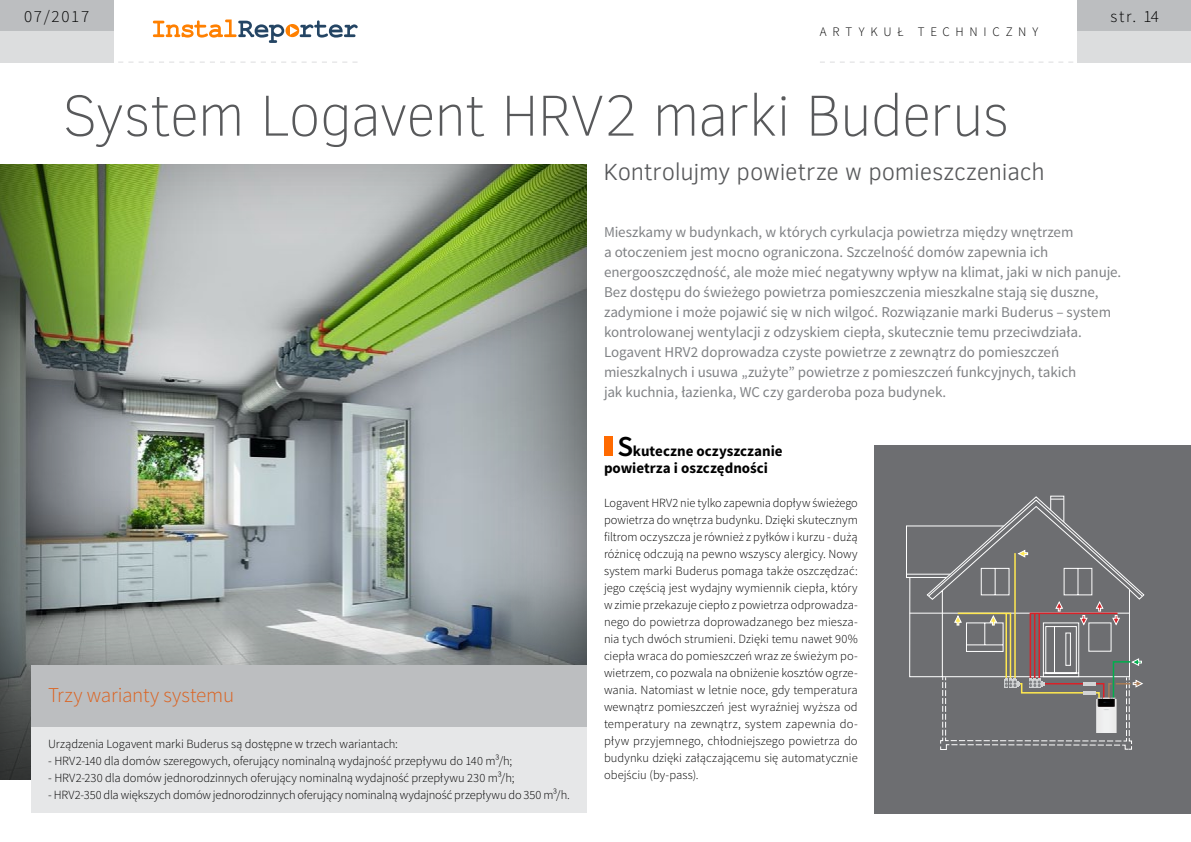
<style>
.page{position:relative;width:1191px;height:842px;background:#fff}
.page>*{position:absolute;margin:0;border:0;box-sizing:border-box;transform-origin:0 0}
.t1{font:100 59px "Clear Sans";letter-spacing:-.025em;color:#58595b}
.t2{font:300 24px "Clear Sans";letter-spacing:-.01em;color:#58595b}
.t3{font:300 21px "Source Sans Pro";letter-spacing:-.01em;color:#dc611e}
.t4{font:300 17px "Source Sans Pro";letter-spacing:.1em;color:#000}
.t5{font:15px/20px "Source Sans Pro";letter-spacing:-.005em;color:#808285}
.t6{font:700 15px/17px "Source Sans Pro";color:#000}
.t7{font:300 13px "Source Sans Pro";letter-spacing:.44em;color:#000}
.t8{font:300 12.5px/17px "Source Sans Pro";letter-spacing:-.005em;color:#000;text-align:justify}
.s1{font-weight:600;font-size:29px}
</style>
<div class="page">
<div style="left:1077px;top:0;width:114px;height:31px;background:#bcbec0"></div>
<div style="left:1077px;top:31px;width:114px;height:31px;background:#dcddde"></div>
<svg style="left:153px;top:20px;width:204px;height:23px"></svg>
<div style="left:0;top:0;width:113px;height:31px;background:#bcbec0"></div>
<div style="left:0;top:31px;width:113px;height:31px;background:#dcddde"></div>
<svg style="left:108px;top:62px;width:249px;height:1px"></svg>
<svg style="left:820px;top:62px;width:263px;height:1px"></svg>
<div style="left:604px;top:436px;width:8px;height:20px;background:#ff6a00"></div>
<div style="left:0;top:164px;width:596px;height:616px;background:#000;opacity:.75"></div>
<div style="left:31px;top:665px;width:556px;height:62px;background:#bcbec0"></div>
<div style="left:31px;top:727px;width:556px;height:86px;background:#e6e7e8"></div>
<div style="left:874px;top:445px;width:317px;height:368px;background:#6d6e71"></div>
<svg style="left:906px;top:495px;width:236px;height:255px"></svg>
<h3 class="t4" style="left:24px;top:6px;width:67px">07/2017</h3>
<h3 class="t4" style="left:1110px;top:6px;width:50px">str. 14</h3>
<p class="t7" style="left:820px;top:24px;width:220px">artykuł techniczny</p>
<h1 class="t1" style="left:62px;top:77px;width:948px">System Logavent HRV2 marki Buderus</h1>
<h2 class="t2" style="left:603px;top:156px;width:443px">Kontrolujmy powietrze w pomieszczeniach</h2>
<h3 class="t3" style="left:48px;top:683px;width:187px">Trzy warianty systemu</h3>
<p class="t8" style="left:48px;top:735px;width:351px">Urządzenia Logavent marki Buderus są dostępne w trzech wariantach:</p>
<p class="t8" style="left:48px;top:752px;width:465px">- HRV2-140 dla domów szeregowych, oferujący nominalną wydajność przepływu do 140 m³/h;</p>
<p class="t8" style="left:48px;top:769px;width:468px">- HRV2-230 dla domów jednorodzinnych oferujący nominalną wydajność przepływu 230 m³/h;</p>
<p class="t8" style="left:48px;top:786px;width:523px">- HRV2-350 dla większych domów jednorodzinnych oferujący nominalną wydajność przepływu do 350 m³/h.</p>
<p class="t5" style="left:604px;top:222px;width:519px">Mieszkamy w budynkach, w których cyrkulacja powietrza między wnętrzem<br>a otoczeniem jest mocno ograniczona. Szczelność domów zapewnia ich energooszczędność, ale może mieć negatywny wpływ na klimat, jaki w nich panuje.<br>Bez dostępu do świeżego powietrza pomieszczenia mieszkalne stają się duszne, zadymione i może pojawić się w nich wilgoć. Rozwiązanie marki Buderus – system kontrolowanej wentylacji z odzyskiem ciepła, skutecznie temu przeciwdziała.<br>Logavent HRV2 doprowadza czyste powietrze z zewnątrz do pomieszczeń mieszkalnych i usuwa „zużyte” powietrze z pomieszczeń funkcyjnych, takich<br>jak kuchnia, łazienka, WC czy garderoba poza budynek.</p>
<p class="t6" style="left:604px;top:443px;width:180px;text-indent:13px"><span class="s1">S</span>kuteczne oczyszczanie powietrza i oszczędności</p>
<p class="t8" style="left:604px;top:495px;width:255px">Logavent HRV2 nie tylko zapewnia dopływ świeżego powietrza do wnętrza budynku. Dzięki skutecznym filtrom oczyszcza je również z pyłków i kurzu - dużą różnicę odczują na pewno wszyscy alergicy. Nowy system marki Buderus pomaga także oszczędzać: jego częścią jest wydajny wymiennik ciepła, który w zimie przekazuje ciepło z powietrza odprowadza&shy;nego do powietrza doprowadzanego bez miesza&shy;nia tych dwóch strumieni. Dzięki temu nawet 90% ciepła wraca do pomieszczeń wraz ze świeżym po&shy;wietrzem, co pozwala na obniżenie kosztów ogrze&shy;wania. Natomiast w letnie noce, gdy temperatura wewnątrz pomieszczeń jest wyraźniej wyższa od temperatury na zewnątrz, system zapewnia do&shy;pływ przyjemnego, chłodniejszego powietrza do budynku dzięki załączającemu się automatycznie obejściu (by-pass).</p>
</div>
